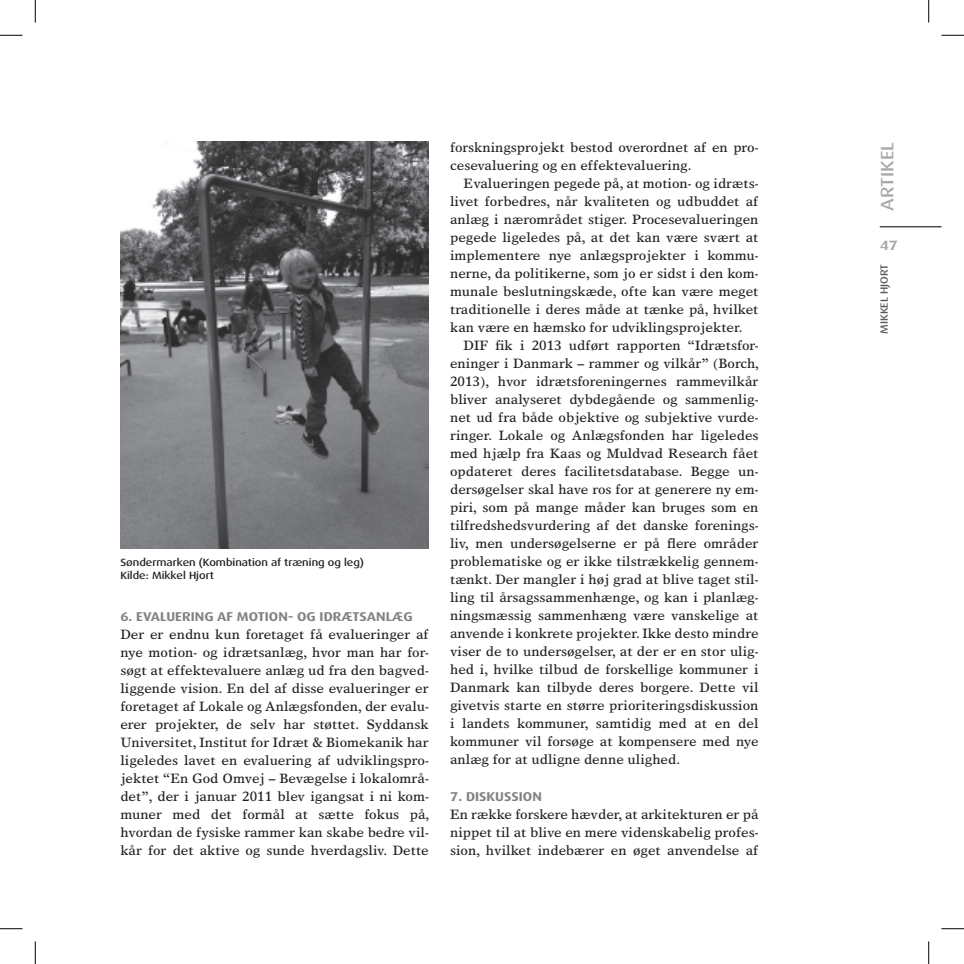
<style>
.page{position:relative;width:964px;height:964px;background:#fff}
.page>*{position:absolute;margin:0;border:0;box-sizing:border-box;transform-origin:0 0}
.t1{font:500 18px "Dax Wide";color:#a8a9ad}
.t2{font:13.5px/18px "Times Europa";color:#231f20;text-align:justify}
.t3{font:700 13.5px "Dax Wide";color:#a8a9ad;scale:1.05 1}
.t4{font:700 12.75px "Dax Wide";letter-spacing:.005em;color:#808285}
.t5{font:500 10.5px/13.5px "Dax Wide";color:#231f20}
.t6{font:500 10.5px "Dax Wide";color:#57585a}
</style>
<div class="page">
<hr style="left:879px;top:226px;width:62px;height:1px;background:#231f20">
<img style="left:120px;top:142px;width:309px;height:406px">
<svg style="left:0;top:35px;width:22px;height:1px"></svg>
<svg style="left:941px;top:35px;width:22px;height:1px"></svg>
<svg style="left:0;top:928px;width:22px;height:1px"></svg>
<svg style="left:941px;top:928px;width:22px;height:1px"></svg>
<svg style="left:35px;top:0;width:1px;height:22px"></svg>
<svg style="left:35px;top:941px;width:1px;height:22px"></svg>
<svg style="left:928px;top:0;width:1px;height:22px"></svg>
<svg style="left:928px;top:941px;width:1px;height:22px"></svg>
<p class="t5" style="left:120px;top:555px;width:245px">Søndermarken (Kombination af træning og leg)<br>Kilde: Mikkel Hjort</p>
<p class="t4" style="left:120px;top:608px;width:294px">6. EVALUERING AF MOTION- OG IDRÆTSANLÆG</p>
<p class="t2" style="left:120px;top:624px;width:310px">Der er endnu kun foretaget få evalueringer af nye motion- og idrætsanlæg, hvor man har for&shy;søgt at effektevaluere anlæg ud fra den bagved&shy;liggende vision. En del af disse evalueringer er foretaget af Lokale og Anlægsfonden, der evalu&shy;erer projekter, de selv har støttet. Syddansk Universitet, Institut for Idræt &amp; Biomekanik har ligeledes lavet en evaluering af udviklingspro&shy;jektet “En God Omvej – Bevægelse i lokalområ&shy;det”, der i januar 2011 blev igangsat i ni kom&shy;muner med det formål at sætte fokus på, hvordan de fysiske rammer kan skabe bedre vil&shy;kår for det aktive og sunde hverdagsliv. Dette</p>
<p class="t2" style="left:450px;top:138px;width:310px">forskningsprojekt bestod overordnet af en pro&shy;cesevaluering og en effektevaluering.</p>
<p class="t2" style="left:450px;top:174px;width:310px;text-indent:14px">Evalueringen pegede på, at motion- og idræts&shy;livet forbedres, når kvaliteten og udbuddet af anlæg i nærområdet stiger. Procesevalueringen pegede ligeledes på, at det kan være svært at implementere nye anlægsprojekter i kommu&shy;nerne, da politikerne, som jo er sidst i den kom&shy;munale beslutningskæde, ofte kan være meget traditionelle i deres måde at tænke på, hvilket kan være en hæmsko for udviklingsprojekter.</p>
<p class="t2" style="left:450px;top:336px;width:310px;text-indent:14px">DIF fik i 2013 udført rapporten “Idrætsfor&shy;eninger i Danmark – rammer og vilkår” (Borch, 2013), hvor idrætsforeningernes rammevilkår bliver analyseret dybdegående og sammenlig&shy;net ud fra både objektive og subjektive vurde&shy;ringer. Lokale og Anlægsfonden har ligeledes med hjælp fra Kaas og Muldvad Research fået opdateret deres facilitetsdatabase. Begge un&shy;dersøgelser skal have ros for at generere ny em&shy;piri, som på mange måder kan bruges som en tilfredshedsvurdering af det danske forenings&shy;liv, men undersøgelserne er på flere områder problematiske og er ikke tilstrækkelig gennem&shy;tænkt. Der mangler i høj grad at blive taget stil&shy;ling til årsagssammenhænge, og kan i planlæg&shy;ningsmæssig sammenhæng være vanskelige at anvende i konkrete projekter. Ikke desto mindre viser de to undersøgelser, at der er en stor ulig&shy;hed i, hvilke tilbud de forskellige kommuner i Danmark kan tilbyde deres borgere. Dette vil givetvis starte en større prioriteringsdiskussion i landets kommuner, samtidig med at en del kommuner vil forsøge at kompensere med nye anlæg for at udligne denne ulighed.</p>
<p class="t4" style="left:450px;top:788px;width:93px">7. DISKUSSION</p>
<p class="t2" style="left:450px;top:804px;width:310px">En række forskere hævder, at arkitekturen er på nippet til at blive en mere videnskabelig profes&shy;sion, hvilket indebærer en øget anvendelse af</p>
<h1 class="t1" style="left:875px;top:211px;width:70px;rotate:-90deg">ARTIKEL</h1>
<p class="t3" style="left:879px;top:236px;width:19px">47</p>
<p class="t6" style="left:877px;top:334px;width:71px;rotate:-90deg">MIKKEL HJORT</p>
</div>
